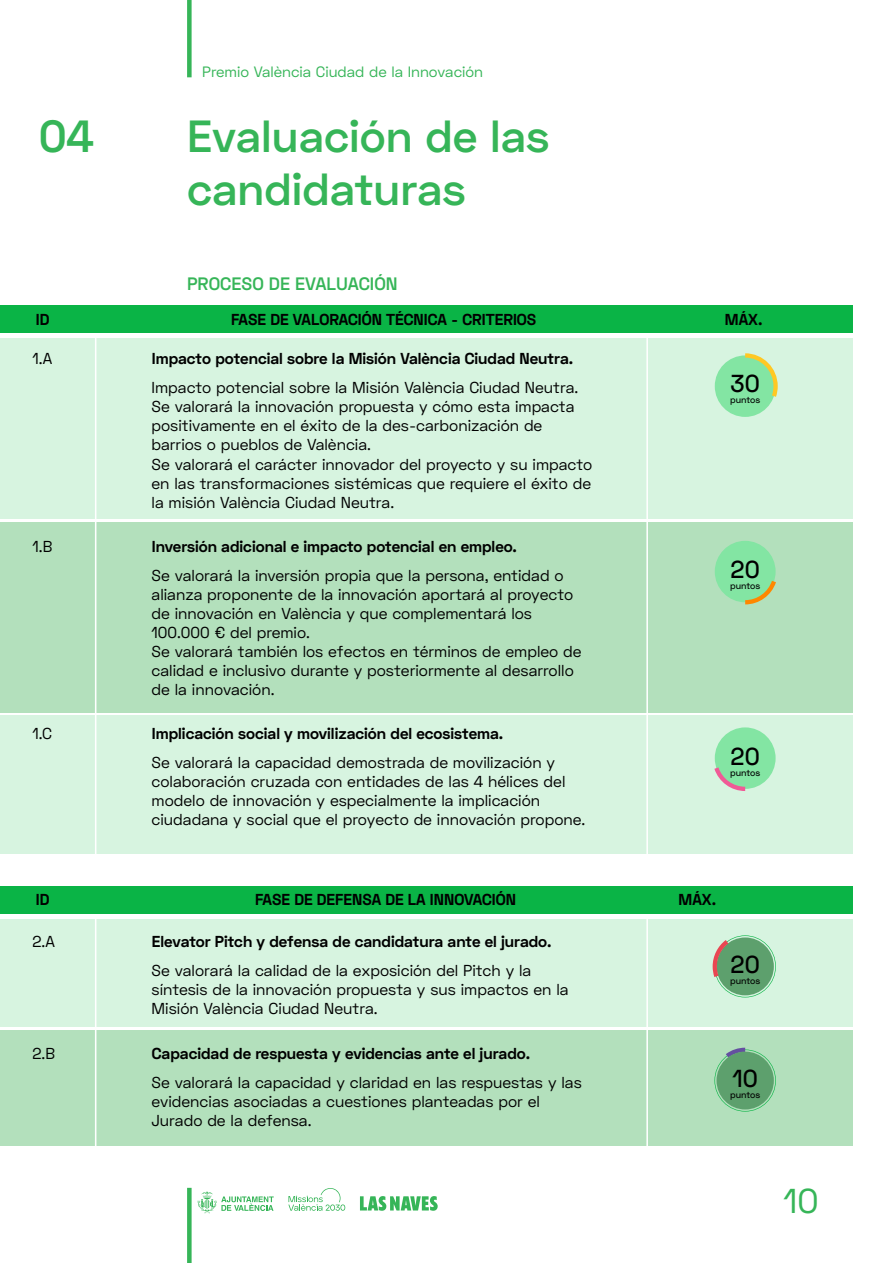
<style>
.page{position:relative;width:893px;height:1263px;background:#fff}
.page>*{position:absolute;margin:0;border:0;box-sizing:border-box;transform-origin:0 0}
.t1{font:600 45px/52.5px "Space Grotesk";color:#36b558}
.t2{font:34.5px "Space Grotesk";color:#36b558}
.t3{font:500 24.6px "Space Grotesk";color:#000}
.t4{font:600 18px "Space Grotesk";color:#36b558}
.t5{font:15.9px/19px "Space Grotesk";color:#000}
.t6{font:700 15.9px "Space Grotesk";color:#000}
.t7{font:15px "Space Grotesk";color:#36b558}
.t8{font:500 9.15px "Space Grotesk";letter-spacing:-.005em;color:#000}
</style>
<div class="page">
<div style="left:187px;top:1188px;width:5px;height:75px;background:#36b558"></div>
<div style="left:187px;top:0;width:5px;height:77px;background:#36b558"></div>
<svg style="left:360px;top:1196px;width:78px;height:15px"></svg>
<svg style="left:288px;top:1188px;width:57px;height:23px"></svg>
<svg style="left:198px;top:1191px;width:76px;height:22px"></svg>
<div style="left:0;top:338px;width:853px;height:180px;background:#d7f4e0"></div>
<div style="left:0;top:715px;width:853px;height:139px;background:#d7f4e0"></div>
<div style="left:0;top:522px;width:853px;height:190px;background:#b3e0bc"></div>
<div style="left:0;top:919px;width:853px;height:108px;background:#d7f4e0"></div>
<div style="left:0;top:1030px;width:853px;height:115px;background:#b3e0bc"></div>
<hr style="left:95px;top:334px;width:1px;height:811px;background:#fff">
<hr style="left:646px;top:318px;width:2px;height:827px;background:#fff">
<div style="left:0;top:886px;width:853px;height:28px;background:#0ab446"></div>
<div style="left:0;top:305px;width:853px;height:28px;background:#0ab446"></div>
<div style="left:715px;top:355px;width:61px;height:62px;background:#83e5a3;border-radius:50%"></div>
<svg style="left:745px;top:353px;width:33px;height:44px"></svg>
<div style="left:715px;top:541px;width:61px;height:61px;background:#83e5a3;border-radius:50%"></div>
<svg style="left:745px;top:581px;width:31px;height:23px"></svg>
<div style="left:715px;top:727px;width:61px;height:62px;background:#83e5a3;border-radius:50%"></div>
<svg style="left:714px;top:767px;width:31px;height:24px"></svg>
<svg style="left:713px;top:935px;width:63px;height:62px"></svg>
<svg style="left:714px;top:1048px;width:62px;height:63px"></svg>
<div style="left:716px;top:1051px;width:58px;height:58px;background:#5da06d;border-radius:50%"></div>
<h1 class="t1" style="left:39px;top:111px;width:56px">04</h1>
<p class="t7" style="left:202px;top:62px;width:282px">Premio València Ciudad de la Innovación</p>
<h1 class="t1" style="left:187px;top:111px;width:364px">Evaluación de las candidaturas</h1>
<p class="t4" style="left:187px;top:272px;width:212px">PROCESO DE EVALUACIÓN</p>
<p class="t6" style="left:36px;top:309px;width:15px">ID</p>
<p class="t6" style="left:231px;top:309px;width:307px">FASE DE VALORACIÓN TÉCNICA - CRITERIOS</p>
<p class="t6" style="left:725px;top:309px;width:39px">MÁX.</p>
<p class="t5" style="left:33px;top:349px;width:21px">1.A</p>
<p class="t6" style="left:152px;top:348px;width:423px">Impacto potencial sobre la Misión València Ciudad Neutra.</p>
<p class="t5" style="left:152px;top:378px;width:442px">Impacto potencial sobre la Misión València Ciudad Neutra.<br>Se valorará la innovación propuesta y cómo esta impacta positivamente en el éxito de la des-carbonización de barrios o pueblos de València.<br>Se valorará el carácter innovador del proyecto y su impacto en las transformaciones sistémicas que requiere el éxito de la misión València Ciudad Neutra.</p>
<p class="t5" style="left:33px;top:537px;width:21px">1.B</p>
<p class="t6" style="left:152px;top:536px;width:367px">Inversión adicional e impacto potencial en empleo.</p>
<p class="t5" style="left:152px;top:566px;width:432px">Se valorará la inversión propia que la persona, entidad o alianza proponente de la innovación aportará al proyecto de innovación en València y que complementará los 100.000 € del premio.<br>Se valorará también los efectos en términos de empleo de calidad e inclusivo durante y posteriormente al desarrollo de la innovación.</p>
<p class="t5" style="left:33px;top:723px;width:21px">1.C</p>
<p class="t6" style="left:152px;top:723px;width:353px">Implicación social y movilización del ecosistema.</p>
<p class="t5" style="left:152px;top:752px;width:435px">Se valorará la capacidad demostrada de movilización y colaboración cruzada con entidades de las 4 hélices del modelo de innovación y especialmente la implicación ciudadana y social que el proyecto de innovación propone.</p>
<h3 class="t3" style="left:730px;top:368px;width:31px">30</h3>
<p class="t8" style="left:730px;top:394px;width:32px">puntos</p>
<h3 class="t3" style="left:730px;top:553px;width:31px">20</h3>
<p class="t8" style="left:730px;top:579px;width:32px">puntos</p>
<h3 class="t3" style="left:730px;top:741px;width:31px">20</h3>
<p class="t8" style="left:730px;top:767px;width:32px">puntos</p>
<p class="t6" style="left:36px;top:889px;width:15px">ID</p>
<p class="t6" style="left:255px;top:889px;width:262px">FASE DE DEFENSA DE LA INNOVACIÓN</p>
<p class="t6" style="left:679px;top:889px;width:39px">MÁX.</p>
<p class="t5" style="left:33px;top:931px;width:24px">2.A</p>
<p class="t6" style="left:152px;top:930px;width:401px">Elevator Pitch y defensa de candidatura ante el jurado.</p>
<p class="t5" style="left:152px;top:960px;width:419px">Se valorará la calidad de la exposición del Pitch y la síntesis de la innovación propuesta y sus impactos en la<br>Misión València Ciudad Neutra.</p>
<p class="t5" style="left:33px;top:1043px;width:24px">2.B</p>
<p class="t6" style="left:152px;top:1043px;width:380px">Capacidad de respuesta y evidencias ante el jurado.</p>
<p class="t5" style="left:152px;top:1072px;width:432px">Se valorará la capacidad y claridad en las respuestas y las evidencias asociadas a cuestiones planteadas por el<br>Jurado de la defensa.</p>
<h3 class="t3" style="left:730px;top:948px;width:31px">20</h3>
<p class="t8" style="left:730px;top:974px;width:32px">puntos</p>
<h3 class="t3" style="left:732px;top:1062px;width:27px">10</h3>
<p class="t8" style="left:730px;top:1088px;width:32px">puntos</p>
<h2 class="t2" style="left:783px;top:1178px;width:37px">10</h2>
</div>
